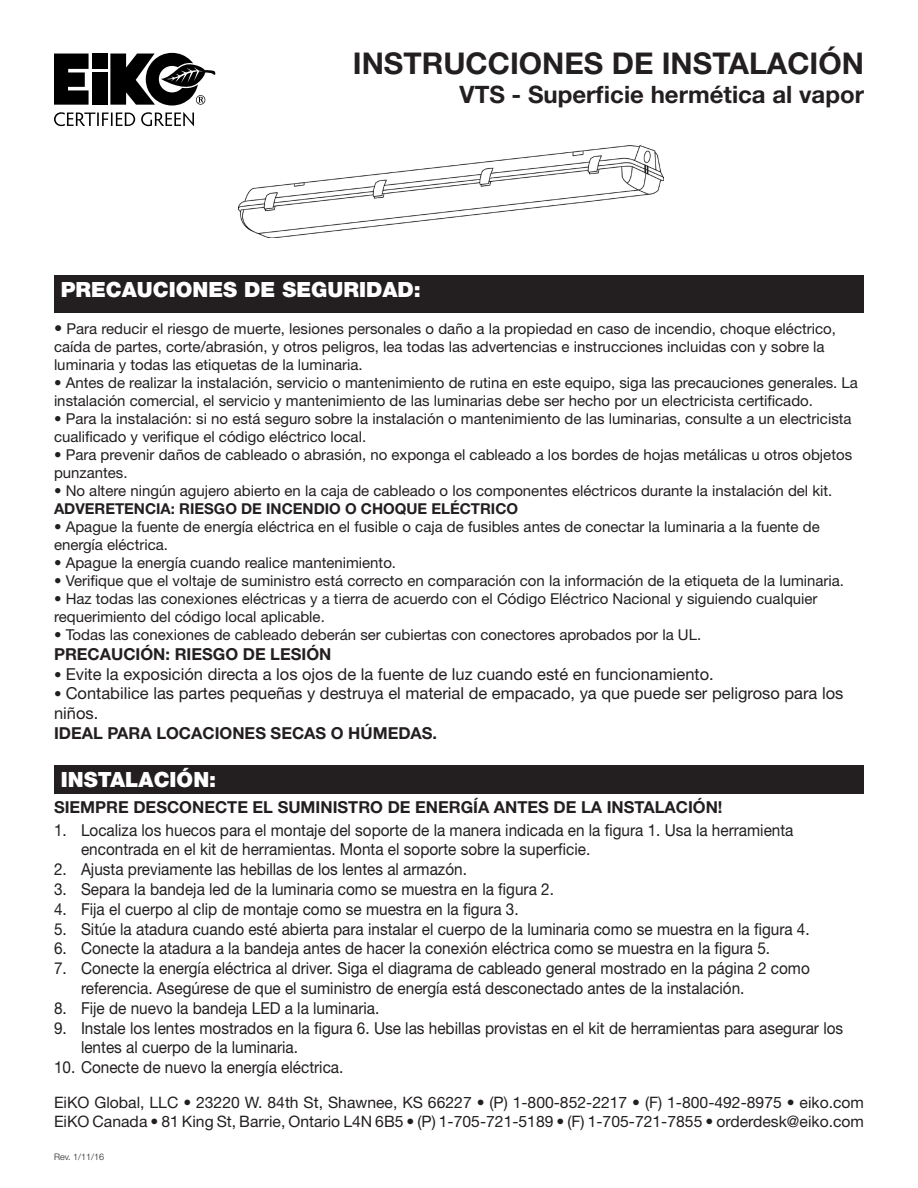
<style>
.page{position:relative;width:918px;height:1188px;background:#fff}
.page>*{position:absolute;margin:0;border:0;box-sizing:border-box;transform-origin:0 0}
.t1{font:700 30px "Helvetica Neue LT Std";color:#231f20}
.t2{font:700 24px "Helvetica Neue LT Std";color:#231f20}
.t3{font:900 21px "Helvetica Neue LT Std";color:#fff}
.t4{font:16.5px/19.8px "Helvetica Neue LT Std";color:#231f20;scale:.93 1}
.t5{font:16.5px/19.8px "Helvetica Neue LT Std";color:#231f20}
.t6{font:700 16.5px "Helvetica Neue LT Std";color:#231f20}
.t7{font:15.75px/18.9px "Helvetica Neue LT Std";color:#231f20}
.t8{font:15px/18px "Helvetica Neue LT Std";color:#231f20}
.t9{font:700 15px "Helvetica Neue LT Std";color:#231f20}
.t10{font:300 9px "Helvetica Neue LT Std";color:#231f20}
.s1{font-size:16.5px}
.s2{font-size:15px}
</style>
<div class="page">
<svg style="left:54px;top:53px;width:162px;height:73px"></svg>
<div style="left:54px;top:276px;width:810px;height:37px;background:#231f20"></div>
<div style="left:54px;top:766px;width:810px;height:28px;background:#231f20"></div>
<img style="left:239px;top:146px;width:424px;height:92px">
<h1 class="t1" style="left:353px;top:45px;width:513px">INSTRUCCIONES DE INSTALACIÓN</h1>
<h2 class="t2" style="left:460px;top:80px;width:406px">VTS - Superficie hermética al vapor</h2>
<h3 class="t3" style="left:61px;top:277px;width:362px">PRECAUCIONES DE SEGURIDAD:</h3>
<p class="t8" style="left:54px;top:319px;width:783px"><span class="s1">•</span> Para reducir el riesgo de muerte, lesiones personales o daño a la propiedad en caso de incendio, choque eléctrico, caída de partes, corte/abrasión, y otros peligros, lea todas las advertencias e instrucciones incluidas con y sobre la luminaria y todas las etiquetas de la luminaria.</p>
<p class="t8" style="left:54px;top:373px;width:806px">• Antes de realizar la instalación, servicio o mantenimiento de rutina en este equipo, siga las precauciones generales. La instalación comercial, el servicio y mantenimiento de las luminarias debe ser hecho por un electricista certificado.</p>
<p class="t8" style="left:54px;top:409px;width:799px">• Para la instalación: si no está seguro sobre la instalación o mantenimiento de las luminarias, consulte a un electricista cualificado y verifique el código eléctrico local.</p>
<p class="t8" style="left:54px;top:445px;width:800px">• Para prevenir daños de cableado o abrasión, no exponga el cableado a los bordes de hojas metálicas u otros objetos punzantes.</p>
<p class="t8" style="left:54px;top:481px;width:780px">• No altere ningún agujero abierto en la caja de cableado o los componentes eléctricos durante la instalación del kit.</p>
<p class="t9" style="left:54px;top:499px;width:466px">ADVERETENCIA: RIESGO DE INCENDIO O CHOQUE ELÉCTRICO</p>
<p class="t8" style="left:54px;top:517px;width:767px">• Apague la fuente de energía eléctrica en el fusible o caja de fusibles antes de conectar la luminaria a la fuente de energía eléctrica.</p>
<p class="t8" style="left:54px;top:553px;width:344px">• Apague la energía cuando realice mantenimiento.</p>
<p class="t8" style="left:54px;top:571px;width:792px">• Verifique que el voltaje de suministro está correcto en comparación con la información de la etiqueta de la luminaria.</p>
<p class="t8" style="left:54px;top:589px;width:765px">• Haz todas las conexiones eléctricas y a tierra de acuerdo con el Código Eléctrico Nacional y siguiendo cualquier requerimiento del código local aplicable.</p>
<p class="t8" style="left:54px;top:625px;width:649px">• Todas las conexiones de cableado deberán ser cubiertas con conectores aprobados por la UL.</p>
<p class="t6" style="left:54px;top:644px;width:279px">PRECAUCIÓN: RIESGO DE LESIÓN</p>
<p class="t5" style="left:54px;top:664px;width:661px"><span class="s2">•</span> Evite la exposición directa a los ojos de la fuente de luz cuando esté en funcionamiento.</p>
<p class="t5" style="left:54px;top:683px;width:791px"><span class="s2">•</span> Contabilice las partes pequeñas y destruya el material de empacado, ya que puede ser peligroso para los niños.</p>
<p class="t6" style="left:54px;top:723px;width:385px">IDEAL PARA LOCACIONES SECAS O HÚMEDAS.</p>
<h3 class="t3" style="left:61px;top:767px;width:157px">INSTALACIÓN:</h3>
<p class="t6" style="left:54px;top:797px;width:670px">SIEMPRE DESCONECTE EL SUMINISTRO DE ENERGÍA ANTES DE LA INSTALACIÓN!</p>
<p class="t4" style="left:81px;top:820px;width:768px;text-indent:-27px">1. Localiza los huecos para el montaje del soporte de la manera indicada en la figura 1. Usa la herramienta encontrada en el kit de herramientas. Monta el soporte sobre la superficie.</p>
<p class="t4" style="left:54px;top:859px;width:446px">2. Ajusta previamente las hebillas de los lentes al armazón.</p>
<p class="t4" style="left:54px;top:879px;width:539px">3. Separa la bandeja led de la luminaria como se muestra en la figura 2.</p>
<p class="t4" style="left:54px;top:899px;width:501px">4. Fija el cuerpo al clip de montaje como se muestra en la figura 3.</p>
<p class="t4" style="left:54px;top:919px;width:814px">5. Sitúe la atadura cuando esté abierta para instalar el cuerpo de la luminaria como se muestra en la figura 4.</p>
<p class="t4" style="left:54px;top:938px;width:772px">6. Conecte la atadura a la bandeja antes de hacer la conexión eléctrica como se muestra en la figura 5.</p>
<p class="t4" style="left:81px;top:958px;width:785px;text-indent:-27px">7. Conecte la energía eléctrica al driver. Siga el diagrama de cableado general mostrado en la página 2 como referencia. Asegúrese de que el suministro de energía está desconectado antes de la instalación.</p>
<p class="t4" style="left:54px;top:998px;width:351px">8. Fije de nuevo la bandeja LED a la luminaria.</p>
<p class="t4" style="left:81px;top:1018px;width:821px;text-indent:-27px">9. Instale los lentes mostrados en la figura 6. Use las hebillas provistas en el kit de herramientas para asegurar los lentes al cuerpo de la luminaria.</p>
<p class="t4" style="left:54px;top:1057px;width:313px">10. Conecte de nuevo la energía eléctrica.</p>
<p class="t7" style="left:54px;top:1093px;width:812px">EiKO Global, LLC • 23220 W. 84th St, Shawnee, KS 66227 • (P) 1-800-852-2217 • (F) 1-800-492-8975 • eiko.com<br>EiKO Canada • 81 King St, Barrie, Ontario L4N 6B5 • (P) 1-705-721-5189 • (F) 1-705-721-7855 • orderdesk@eiko.com</p>
<p class="t10" style="left:54px;top:1151px;width:52px">Rev. 1/11/16</p>
</div>
